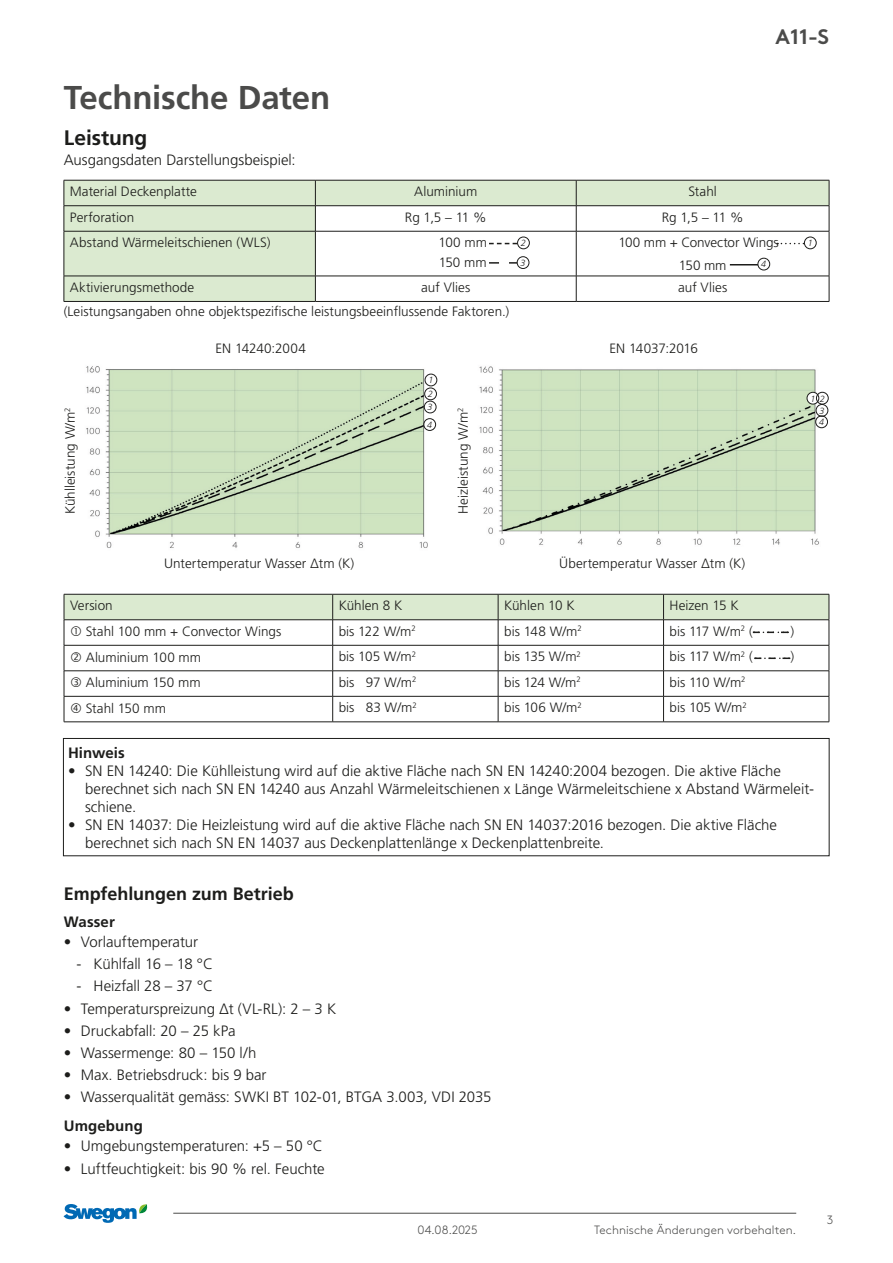
<style>
.page{position:relative;width:893px;height:1263px;background:#fff}
.page>*{position:absolute;margin:0;border:0;box-sizing:border-box;transform-origin:0 0}
.t1{font:700 33px "Frutiger LT Pro";letter-spacing:-.005em;color:#4b4b4a}
.t2{font:700 21px "Frutiger LT Pro";color:#1d1d1b}
.t3{font:700 21px "Swegon Brown";color:#4b4b4a}
.t4{font:700 18px "Frutiger LT Pro";letter-spacing:-.005em;color:#1d1d1b}
.t5{font:300 15px/18px "Frutiger LT Pro";color:#1d1d1b}
.t6{font:700 15px "Frutiger LT Pro";letter-spacing:.005em;color:#1d1d1b}
.t7{font:300 13.5px/19.8px "Frutiger LT Pro";color:#1d1d1b}
.t8{font:300 12px "Swegon Brown";letter-spacing:.01em;color:#4b4b4a}
.t9{font:italic 300 9px "Frutiger LT Pro";color:#1d1d1b}
</style>
<div class="page">
<hr style="left:173px;top:1213px;width:623px;height:1px;background:#4b4b4a">
<svg style="left:64px;top:1204px;width:84px;height:19px"></svg>
<svg style="left:65px;top:181px;width:764px;height:120px"></svg>
<hr style="left:64px;top:180px;width:251px;height:1px;background:#1d1d1b">
<hr style="left:315px;top:180px;width:261px;height:1px;background:#1d1d1b">
<hr style="left:576px;top:180px;width:253px;height:1px;background:#1d1d1b">
<hr style="left:64px;top:205px;width:251px;height:1px;background:#1d1d1b">
<svg style="left:64px;top:180px;width:1px;height:51px"></svg>
<hr style="left:315px;top:205px;width:261px;height:1px;background:#1d1d1b">
<svg style="left:315px;top:180px;width:1px;height:51px"></svg>
<hr style="left:576px;top:205px;width:253px;height:1px;background:#1d1d1b">
<svg style="left:576px;top:180px;width:1px;height:51px"></svg>
<svg style="left:829px;top:180px;width:1px;height:51px"></svg>
<hr style="left:64px;top:231px;width:251px;height:1px;background:#1d1d1b">
<hr style="left:64px;top:231px;width:1px;height:45px;background:#1d1d1b">
<hr style="left:315px;top:231px;width:261px;height:1px;background:#1d1d1b">
<hr style="left:315px;top:231px;width:1px;height:45px;background:#1d1d1b">
<hr style="left:576px;top:231px;width:253px;height:1px;background:#1d1d1b">
<hr style="left:576px;top:231px;width:1px;height:45px;background:#1d1d1b">
<hr style="left:829px;top:231px;width:1px;height:45px;background:#1d1d1b">
<hr style="left:64px;top:276px;width:251px;height:1px;background:#1d1d1b">
<svg style="left:64px;top:276px;width:1px;height:25px"></svg>
<hr style="left:315px;top:276px;width:261px;height:1px;background:#1d1d1b">
<svg style="left:315px;top:276px;width:1px;height:25px"></svg>
<hr style="left:576px;top:276px;width:253px;height:1px;background:#1d1d1b">
<svg style="left:576px;top:276px;width:1px;height:25px"></svg>
<svg style="left:829px;top:276px;width:1px;height:25px"></svg>
<hr style="left:64px;top:301px;width:251px;height:1px;background:#1d1d1b">
<hr style="left:315px;top:301px;width:261px;height:1px;background:#1d1d1b">
<hr style="left:576px;top:301px;width:253px;height:1px;background:#1d1d1b">
<div style="left:63px;top:738px;width:766px;height:118px;border:1px solid #1d1d1b"></div>
<img style="left:479px;top:366px;width:350px;height:179px">
<div style="left:815px;top:416px;width:13px;height:12px;border:1px solid #1d1d1b;border-radius:50%"></div>
<div style="left:807px;top:392px;width:12px;height:12px;background:#fff;border-radius:50%"></div>
<div style="left:807px;top:392px;width:12px;height:12px;border:1px solid #1d1d1b;border-radius:50%"></div>
<div style="left:816px;top:404px;width:12px;height:12px;border:1px solid #1d1d1b;border-radius:50%"></div>
<div style="left:816px;top:392px;width:12px;height:12px;border:1px solid #1d1d1b;border-radius:50%"></div>
<img style="left:86px;top:366px;width:350px;height:182px">
<div style="left:424px;top:418px;width:12px;height:13px;border:1px solid #1d1d1b;border-radius:50%"></div>
<div style="left:424px;top:401px;width:12px;height:12px;border:1px solid #1d1d1b;border-radius:50%"></div>
<div style="left:424px;top:388px;width:13px;height:12px;border:1px solid #1d1d1b;border-radius:50%"></div>
<div style="left:425px;top:374px;width:12px;height:12px;border:1px solid #1d1d1b;border-radius:50%"></div>
<hr style="left:730px;top:264px;width:36px;height:1px;background:#1d1d1b">
<div style="left:758px;top:258px;width:12px;height:12px;background:#fff;border-radius:50%"></div>
<div style="left:758px;top:258px;width:12px;height:12px;border:1px solid #1d1d1b;border-radius:50%"></div>
<svg style="left:489px;top:243px;width:28px;height:1px"></svg>
<div style="left:518px;top:237px;width:11px;height:12px;background:#fff;border-radius:50%"></div>
<div style="left:517px;top:237px;width:13px;height:12px;border:1px solid #1d1d1b;border-radius:50%"></div>
<svg style="left:777px;top:243px;width:27px;height:1px"></svg>
<div style="left:804px;top:237px;width:12px;height:12px;background:#fff;border-radius:50%"></div>
<div style="left:804px;top:237px;width:12px;height:12px;border:1px solid #1d1d1b;border-radius:50%"></div>
<svg style="left:489px;top:262px;width:28px;height:2px"></svg>
<div style="left:517px;top:257px;width:12px;height:11px;background:#fff;border-radius:50%"></div>
<div style="left:517px;top:256px;width:12px;height:13px;border:1px solid #1d1d1b;border-radius:50%"></div>
<svg style="left:64px;top:594px;width:766px;height:128px"></svg>
<h2 class="t3" style="left:775px;top:20px;width:55px">A11-S</h2>
<h1 class="t1" style="left:64px;top:77px;width:268px">Technische Daten</h1>
<h2 class="t2" style="left:64px;top:125px;width:85px">Leistung</h2>
<p class="t5" style="left:64px;top:151px;width:233px">Ausgangsdaten Darstellungsbeispiel:</p>
<p class="t7" style="left:70px;top:182px;width:129px">Material Deckenplatte</p>
<p class="t7" style="left:414px;top:182px;width:65px">Aluminium</p>
<p class="t7" style="left:688px;top:182px;width:30px">Stahl</p>
<p class="t7" style="left:70px;top:207px;width:66px">Perforation</p>
<p class="t7" style="left:405px;top:207px;width:83px">Rg 1,5 – 11 %</p>
<p class="t7" style="left:662px;top:207px;width:83px">Rg 1,5 – 11 %</p>
<p class="t7" style="left:70px;top:233px;width:202px">Abstand Wärmeleitschienen (WLS)</p>
<p class="t7" style="left:438px;top:233px;width:50px">100 mm<br>150 mm</p>
<p class="t7" style="left:679px;top:232px;width:101px;line-height:22.5px;text-indent:-61px">100 mm + Convector Wings<br>150 mm</p>
<p class="t7" style="left:70px;top:278px;width:126px">Aktivierungsmethode</p>
<p class="t7" style="left:421px;top:278px;width:51px">auf Vlies</p>
<p class="t7" style="left:678px;top:278px;width:51px">auf Vlies</p>
<p class="t7" style="left:64px;top:301px;width:447px">(Leistungsangaben ohne objektspezifische leistungsbeeinflussende Faktoren.)</p>
<p class="t9" style="left:521px;top:238px;width:7px">2</p>
<p class="t9" style="left:808px;top:238px;width:7px">1</p>
<p class="t9" style="left:520px;top:258px;width:7px">3</p>
<p class="t9" style="left:761px;top:259px;width:7px">4</p>
<p class="t7" style="left:60px;top:514px;width:109px;rotate:-90deg">Kühlleistung W/m<sup>2</sup></p>
<p class="t7" style="left:216px;top:338px;width:92px">EN 14240:2004</p>
<p class="t7" style="left:164px;top:554px;width:192px">Untertemperatur Wasser ∆tm (K)</p>
<p class="t9" style="left:428px;top:375px;width:7px">1</p>
<p class="t9" style="left:428px;top:389px;width:7px">2</p>
<p class="t9" style="left:428px;top:402px;width:7px">3</p>
<p class="t9" style="left:427px;top:420px;width:7px">4</p>
<p class="t7" style="left:453px;top:514px;width:107px;rotate:-90deg">Heizleistung W/m<sup>2</sup></p>
<p class="t7" style="left:610px;top:338px;width:90px">EN 14037:2016</p>
<p class="t7" style="left:559px;top:554px;width:188px">Übertemperatur Wasser ∆tm (K)</p>
<p class="t7" style="left:70px;top:596px;width:44px">Version</p>
<p class="t7" style="left:339px;top:596px;width:65px">Kühlen 8 K</p>
<p class="t7" style="left:504px;top:596px;width:72px">Kühlen 10 K</p>
<p class="t7" style="left:670px;top:596px;width:71px">Heizen 15 K</p>
<p class="t7" style="left:86px;top:622px;width:197px">Stahl 100 mm + Convector Wings</p>
<p class="t7" style="left:339px;top:621px;width:79px">bis 122 W/m<sup>2</sup></p>
<p class="t7" style="left:504px;top:621px;width:79px">bis 148 W/m<sup>2</sup></p>
<p class="t7" style="left:669px;top:621px;width:85px">bis 117 W/m<sup>2</sup> (</p>
<p class="t7" style="left:790px;top:621px;width:5px">)</p>
<p class="t7" style="left:86px;top:647px;width:117px">Aluminium 100 mm</p>
<p class="t7" style="left:339px;top:647px;width:79px">bis 105 W/m<sup>2</sup></p>
<p class="t7" style="left:504px;top:647px;width:78px">bis 135 W/m<sup>2</sup></p>
<p class="t7" style="left:669px;top:647px;width:85px">bis 117 W/m<sup>2</sup> (</p>
<p class="t7" style="left:790px;top:647px;width:5px">)</p>
<p class="t7" style="left:86px;top:673px;width:116px">Aluminium 150 mm</p>
<p class="t7" style="left:339px;top:672px;width:79px">bis 97 W/m<sup>2</sup></p>
<p class="t7" style="left:504px;top:672px;width:78px">bis 124 W/m<sup>2</sup></p>
<p class="t7" style="left:669px;top:672px;width:78px">bis 110 W/m<sup>2</sup></p>
<p class="t7" style="left:86px;top:698px;width:82px">Stahl 150 mm</p>
<p class="t7" style="left:339px;top:698px;width:80px">bis 83 W/m<sup>2</sup></p>
<p class="t7" style="left:504px;top:698px;width:79px">bis 106 W/m<sup>2</sup></p>
<p class="t7" style="left:669px;top:698px;width:79px">bis 105 W/m<sup>2</sup></p>
<p class="t9" style="left:820px;top:393px;width:7px">2</p>
<p class="t9" style="left:810px;top:393px;width:7px">1</p>
<p class="t9" style="left:819px;top:405px;width:7px">3</p>
<p class="t9" style="left:819px;top:417px;width:7px">4</p>
<p class="t6" style="left:68px;top:744px;width:58px">Hinweis</p>
<p class="t5" style="left:85px;top:762px;width:730px;text-indent:-17px">• SN EN 14240: Die Kühlleistung wird auf die aktive Fläche nach SN EN 14240:2004 bezogen. Die aktive Fläche berechnet sich nach SN EN 14240 aus Anzahl Wärmeleitschienen x Länge Wärmeleitschiene x Abstand Wärmeleit&shy;schiene.</p>
<p class="t5" style="left:85px;top:816px;width:693px;text-indent:-17px">• SN EN 14037: Die Heizleistung wird auf die aktive Fläche nach SN EN 14037:2016 bezogen. Die aktive Fläche berechnet sich nach SN EN 14037 aus Deckenplattenlänge x Deckenplattenbreite.</p>
<p class="t4" style="left:64px;top:883px;width:231px">Empfehlungen zum Betrieb</p>
<p class="t6" style="left:64px;top:912px;width:53px">Wasser</p>
<p class="t5" style="left:64px;top:933px;width:136px">• Vorlauftemperatur</p>
<p class="t5" style="left:77px;top:955px;width:138px">- Kühlfall 16 – 18 °C</p>
<p class="t5" style="left:77px;top:977px;width:138px">- Heizfall 28 – 37 °C</p>
<p class="t5" style="left:64px;top:999px;width:274px">• Temperaturspreizung Δt (VL-RL): 2 – 3 K</p>
<p class="t5" style="left:64px;top:1022px;width:173px">• Druckabfall: 20 – 25 kPa</p>
<p class="t5" style="left:64px;top:1044px;width:194px">• Wassermenge: 80 – 150 l/h</p>
<p class="t5" style="left:64px;top:1066px;width:204px">• Max. Betriebsdruck: bis 9 bar</p>
<p class="t5" style="left:64px;top:1088px;width:429px">• Wasserqualität gemäss: SWKI BT 102-01, BTGA 3.003, VDI 2035</p>
<p class="t6" style="left:64px;top:1117px;width:81px">Umgebung</p>
<p class="t5" style="left:64px;top:1137px;width:261px">• Umgebungstemperaturen: +5 – 50 °C</p>
<p class="t5" style="left:64px;top:1159px;width:262px">• Luftfeuchtigkeit: bis 90 % rel. Feuchte</p>
<p class="t8" style="left:417px;top:1221px;width:62px">04.08.2025</p>
<p class="t8" style="left:594px;top:1221px;width:204px">Technische Änderungen vorbehalten.</p>
<p class="t8" style="left:827px;top:1211px;width:8px">3</p>
</div>
